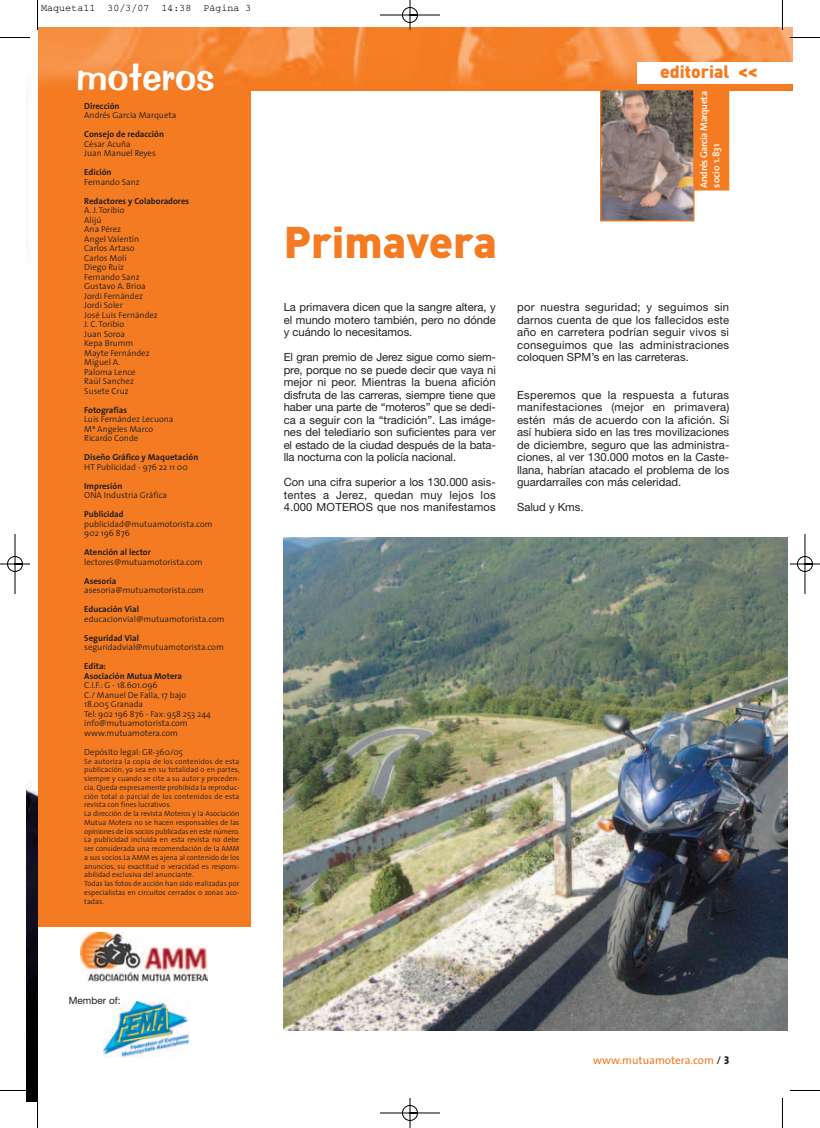
<style>
.page{position:relative;width:820px;height:1128px;background:#fff}
.page>*{position:absolute;margin:0;border:0;box-sizing:border-box;transform-origin:0 0}
.t1{font:900 43.75px "DIN";color:#f47b21}
.t2{font:40px "Impressed";color:#fff}
.t3{font:900 17.5px "DIN";color:#f47b21}
.t4{font:11.25px/12.5px "Helvetica Neue";color:#231f20;text-align:justify}
.t5{font:11.25px "The Sans";color:#f47b21}
.t6{font:600 10px/12.5px "The Sans";letter-spacing:-.045em;color:#fff}
.t7{font:10px "Courier";color:#000}
.t8{font:10px "Helvetica Neue";color:#231f20}
.t9{font:300 8.75px/9.5px "The Sans";color:#231f20}
.t10{font:700 8.75px/9.5px "The Sans";color:#231f20}
.t11{font:300 7.5px/8.8px "The Sans";color:#231f20}
.s1{color:#231f20}
.s2{font-family:"The Sans Extra Bold Caps";color:#231f20}
</style>
<div class="page">
<img style="left:0;top:0;width:819px;height:1127px">
<p class="t7" style="left:41px;top:5px;width:212px">Maqueta11 30/3/07 14:38 Página 3</p>
<h2 class="t2" style="left:76px;top:52px;width:139px">moteros</h2>
<p class="t10" style="left:84px;top:102px;width:37px">Dirección</p>
<p class="t9" style="left:84px;top:111px;width:93px">Andrés García Marqueta</p>
<p class="t10" style="left:84px;top:130px;width:81px">Consejo de redacción</p>
<p class="t9" style="left:84px;top:140px;width:73px">César Acuña<br>Juan Manuel Reyes</p>
<p class="t10" style="left:84px;top:168px;width:29px">Edición</p>
<p class="t9" style="left:84px;top:178px;width:57px">Fernando Sanz</p>
<p class="t10" style="left:84px;top:197px;width:106px">Redactores y Colaboradores</p>
<p class="t9" style="left:84px;top:206px;width:75px">A. J. Toribio<br>Alijú<br>Ana Pérez<br>Angel Valentín<br>Carlos Artaso<br>Carlos Moli<br>Diego Ruiz<br>Fernando Sanz<br>Gustavo A. Brioa<br>Jordi Fernández<br>Jordi Soler<br>José Luis Fernández<br>J. C. Toribio<br>Juan Soroa<br>Kepa Brumm<br>Mayte Fernández<br>Miguel A.<br>Paloma Lence<br>Raúl Sanchez<br>Susete Cruz</p>
<p class="t10" style="left:84px;top:406px;width:44px">Fotografías</p>
<p class="t9" style="left:84px;top:415px;width:91px">Luis Fernández Lecuona<br>Mª Angeles Marco<br>Ricardo Conde</p>
<p class="t10" style="left:84px;top:453px;width:115px">Diseño Gráfico y Maquetación</p>
<p class="t9" style="left:84px;top:463px;width:105px">HT Publicidad - 976 22 11 00</p>
<p class="t10" style="left:84px;top:482px;width:40px">Impresión</p>
<p class="t9" style="left:84px;top:491px;width:84px">ONA Industria Gráfica</p>
<p class="t10" style="left:84px;top:510px;width:41px">Publicidad</p>
<p class="t9" style="left:84px;top:520px;width:130px">publicidad@mutuamotorista.com<br>902 196 876</p>
<p class="t10" style="left:84px;top:548px;width:68px">Atención al lector</p>
<p class="t9" style="left:84px;top:558px;width:120px">lectores@mutuamotorista.com</p>
<p class="t10" style="left:84px;top:577px;width:34px">Asesoría</p>
<p class="t9" style="left:84px;top:586px;width:121px">asesoria@mutuamotorista.com</p>
<p class="t10" style="left:84px;top:605px;width:56px">Educación Vial</p>
<p class="t9" style="left:84px;top:615px;width:142px">educacionvial@mutuamotorista.com</p>
<p class="t10" style="left:84px;top:634px;width:56px">Seguridad Vial</p>
<p class="t9" style="left:84px;top:643px;width:141px">seguridadvial@mutuamotorista.com</p>
<p class="t10" style="left:84px;top:662px;width:99px">Edita:<br>Asociación Mutua Motera</p>
<p class="t9" style="left:84px;top:681px;width:128px">C.I.F.: G - 18.601.096<br>C./ Manuel De Falla, 17 bajo<br>18.005 Granada<br>Tel: 902 196 876 - Fax: 958 253 244 info@mutuamotorista.com www.mutuamotera.com</p>
<p class="t9" style="left:84px;top:748px;width:100px">Depósito legal: GR-360/05</p>
<p class="t11" style="left:84px;top:757px;width:157px">Se autoriza la copia de los contenidos de esta publicación, ya sea en su totalidad o en partes, siempre y cuando se cite a su autor y proceden&shy;cia. Queda expresamente prohibida la reproduc&shy;ción total o parcial de los contenidos de esta revista con fines lucrativos.<br>La dirección de la revista Moteros y la Asociación Mutua Motera no se hacen responsables de las opiniones de los socios publicadas en este número.<br>La publicidad incluida en esta revista no debe ser considerada una recomendación de la AMM a sus socios.La AMM es ajena al contenido de los anuncios, su exactitud o veracidad es respons&shy;abilidad exclusiva del anunciante.<br>Todas las fotos de acción han sido realizadas por especialistas en circuitos cerrados o zonas aco&shy;tadas.</p>
<h1 class="t1" style="left:283px;top:227px;width:215px">Primavera</h1>
<p class="t4" style="left:283px;top:300px;width:213px">La primavera dicen que la sangre altera, y el mundo motero también, pero no dónde y cuándo lo necesitamos.</p>
<p class="t4" style="left:283px;top:350px;width:213px">El gran premio de Jerez sigue como siem&shy;pre, porque no se puede decir que vaya ni mejor ni peor. Mientras la buena afición disfruta de las carreras, siempre tiene que haber una parte de “moteros” que se dedi&shy;ca a seguir con la “tradición”. Las imáge&shy;nes del telediario son suficientes para ver el estado de la ciudad después de la bata&shy;lla nocturna con la policía nacional.</p>
<p class="t4" style="left:283px;top:475px;width:213px">Con una cifra superior a los 130.000 asis&shy;tentes a Jerez, quedan muy lejos los 4.000 MOTEROS que nos manifestamos</p>
<h3 class="t3" style="left:659px;top:65px;width:99px">editorial &lt;&lt;</h3>
<p class="t6" style="left:698px;top:188px;width:98px;rotate:-90deg">Andrés García Marqueta socio 1.831</p>
<p class="t4" style="left:517px;top:300px;width:213px">por nuestra seguridad; y seguimos sin darnos cuenta de que los fallecidos este año en carretera podrían seguir vivos si conseguimos que las administraciones coloquen SPM’s en las carreteras.</p>
<p class="t4" style="left:517px;top:388px;width:214px">Esperemos que la respuesta a futuras manifestaciones (mejor en primavera) estén más de acuerdo con la afición. Si así hubiera sido en las tres movilizaciones de diciembre, seguro que las administra&shy;ciones, al ver 130.000 motos en la Caste&shy;llana, habrían atacado el problema de los guardarraíles con más celeridad.</p>
<p class="t4" style="left:517px;top:500px;width:68px">Salud y Kms.</p>
<p class="t8" style="left:69px;top:994px;width:53px">Member of:</p>
<p class="t5" style="left:593px;top:1055px;width:137px">www.mutuamotera.com <span class="s1">/</span> <span class="s2">3</span></p>
</div>
